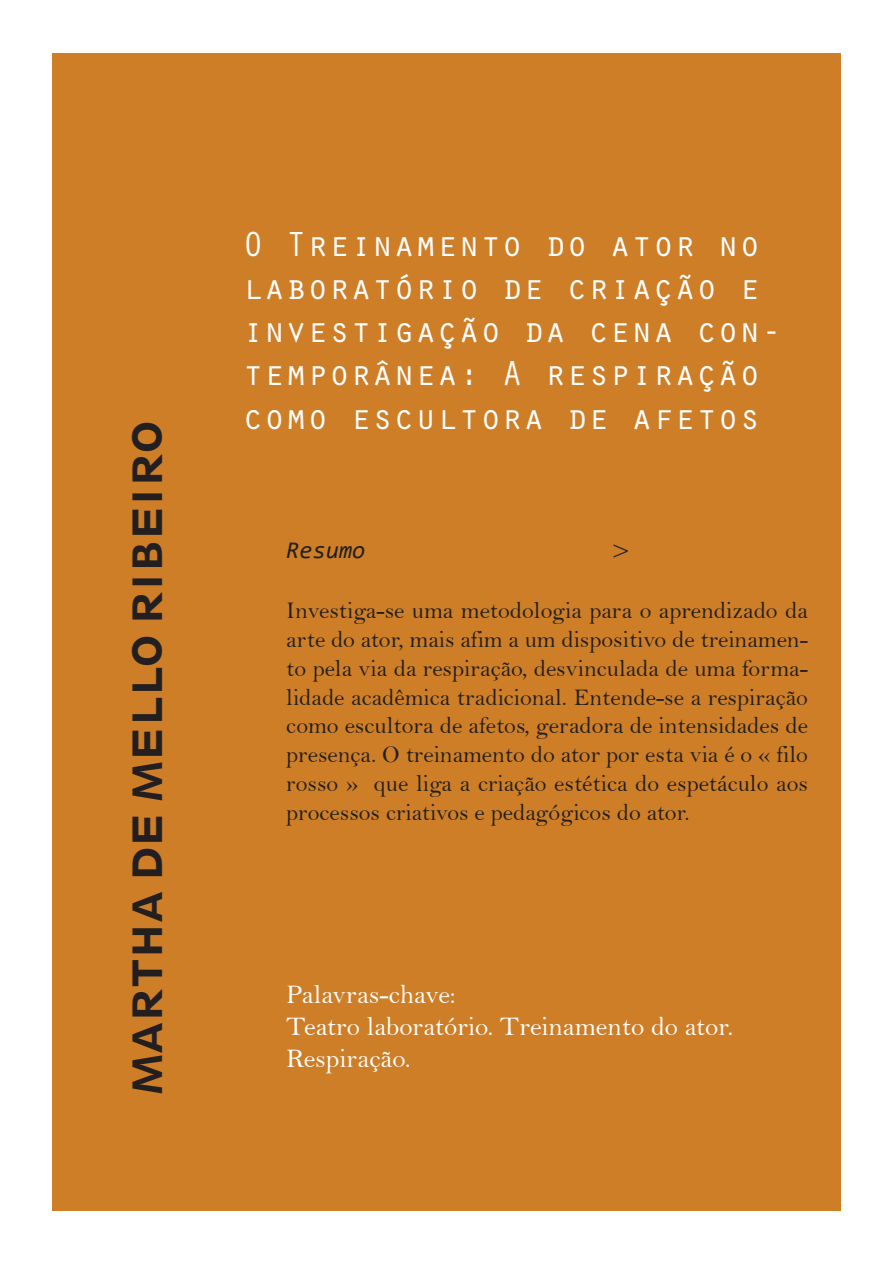
<style>
.page{position:relative;width:893px;height:1263px;background:#fff}
.page>*{position:absolute;margin:0;border:0;box-sizing:border-box;transform-origin:0 0}
.t1{font:800 37.8px "Geometric 212 BT";color:#231f20}
.t2{font:36px/43.2px "Orator Std";color:#fff}
.t3{font:27px/32.4px "Bell";color:#fff}
.t4{font:27px "Bell";color:#231f20}
.t5{font:24px/28.8px "Bell";color:#231f20;text-align:justify}
.t6{font:italic 24px "Consolas";color:#231f20}
</style>
<div class="page">
<div style="left:52px;top:53px;width:789px;height:1158px;background:#cd7e27"></div>
<h1 class="t1" style="left:123px;top:1095px;width:676px;rotate:-90deg">Martha de Mello Ribeiro</h1>
<h2 class="t2" style="left:242px;top:221px;width:542px">O Treinamento do ator no laboratório de criação e investigação da cena con&shy;temporânea: A respiração como escultora de afetos</h2>
<p class="t6" style="left:286px;top:534px;width:81px">Resumo</p>
<p class="t4" style="left:612px;top:533px;width:20px">&gt;</p>
<p class="t5" style="left:286px;top:596px;width:523px">Investiga-se uma metodologia para o aprendizado da arte do ator, mais afim a um dispositivo de treinamen&shy;to pela via da respiração, desvinculada de uma forma&shy;lidade acadêmica tradicional. Entende-se a respiração como escultora de afetos, geradora de intensidades de presença. O treinamento do ator por esta via é o « filo rosso » que liga a criação estética do espetáculo aos processos criativos e pedagógicos do ator.</p>
<p class="t3" style="left:286px;top:978px;width:448px">Palavras-chave:<br>Teatro laboratório. Treinamento do ator.<br>Respiração.</p>
</div>
